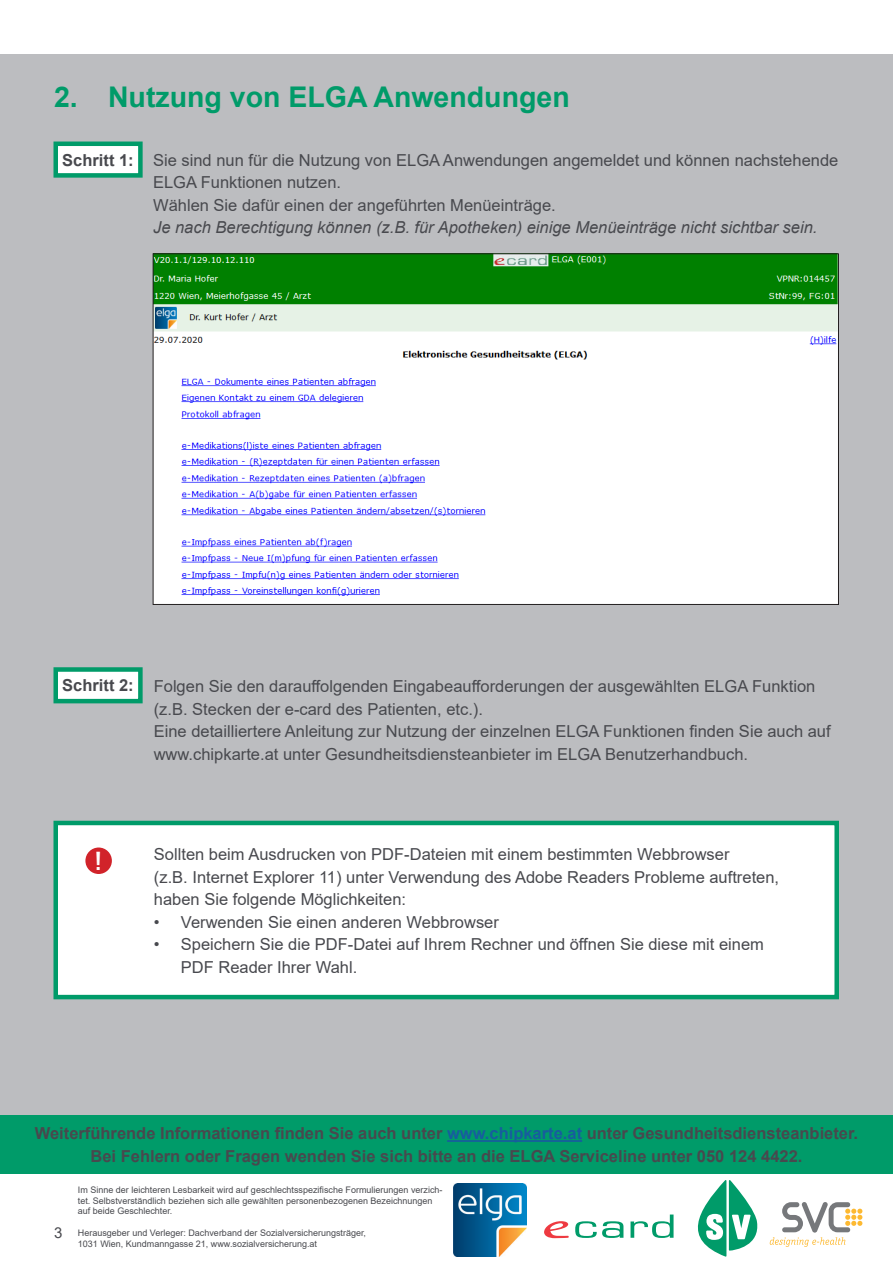
<style>
.page{position:relative;width:893px;height:1263px;background:#fff}
.page>*{position:absolute;margin:0;border:0;box-sizing:border-box;transform-origin:0 0}
.t1{font:700 28.5px "Arial";color:#009b69}
.t2{font:700 condensed 25.35px "Univers LT Pro";color:#fff}
.t3{font:16.5px/22.5px "Arial";color:#48494e}
.t4{font:700 16.5px "Arial";color:#48494e}
.t5{font:italic 16.5px "Arial";color:#48494e}
.t6{font:15px "Arial";color:#48494e}
.t7{font:9px/10.8px "Arial";color:#48494e}
.s1{color:#175d9e}
</style>
<div class="page">
<div style="left:0;top:54px;width:893px;height:1061px;background:#bcbdc0"></div>
<svg style="left:575px;top:1221px;width:48px;height:17px"></svg>
<svg style="left:630px;top:1214px;width:43px;height:24px"></svg>
<svg style="left:544px;top:1221px;width:25px;height:17px"></svg>
<svg style="left:770px;top:1202px;width:92px;height:45px"></svg>
<svg style="left:698px;top:1180px;width:59px;height:76px"></svg>
<img style="left:454px;top:1184px;width:73px;height:72px">
<div style="left:56px;top:144px;width:84px;height:31px;background:#fff"></div>
<div style="left:53px;top:142px;width:90px;height:36px;border:4px solid #009b69"></div>
<div style="left:56px;top:669px;width:84px;height:32px;background:#fff"></div>
<div style="left:53px;top:667px;width:90px;height:36px;border:4px solid #009b69"></div>
<img style="left:155px;top:255px;width:682px;height:348px">
<div style="left:0;top:1115px;width:893px;height:59px;background:#009b69"></div>
<hr style="left:447px;top:1140px;width:135px;height:2px;background:#175d9e">
<div style="left:53px;top:821px;width:786px;height:178px;background:#fff;border:4px solid #009b69"></div>
<div style="left:85px;top:847px;width:27px;height:27px;background:#d1232a;border-radius:50%"></div>
<p class="t1" style="left:54px;top:77px;width:517px">2. Nutzung von ELGA Anwendungen</p>
<p class="t4" style="left:62px;top:148px;width:73px">Schritt 1:</p>
<p class="t3" style="left:153px;top:149px;width:687px">Sie sind nun für die Nutzung von ELGA Anwendungen angemeldet und können nachstehende<br>ELGA Funktionen nutzen.</p>
<p class="t3" style="left:153px;top:194px;width:404px">Wählen Sie dafür einen der angeführten Menüeinträge.</p>
<p class="t5" style="left:153px;top:217px;width:666px">Je nach Berechtigung können (z.B. für Apotheken) einige Menüeinträge nicht sichtbar sein.</p>
<p class="t4" style="left:62px;top:674px;width:73px">Schritt 2:</p>
<p class="t3" style="left:154px;top:675px;width:663px">Folgen Sie den darauffolgenden Eingabeaufforderungen der ausgewählten ELGA Funktion (z.B. Stecken der e-card des Patienten, etc.).</p>
<p class="t3" style="left:154px;top:720px;width:678px">Eine detailliertere Anleitung zur Nutzung der einzelnen ELGA Funktionen finden Sie auch auf www.chipkarte.at unter Gesundheitsdiensteanbieter im ELGA Benutzerhandbuch.</p>
<p class="t2" style="left:94px;top:845px;width:10px">!</p>
<p class="t3" style="left:154px;top:843px;width:627px">Sollten beim Ausdrucken von PDF-Dateien mit einem bestimmten Webbrowser<br>(z.B. Internet Explorer 11) unter Verwendung des Adobe Readers Probleme auftreten, haben Sie folgende Möglichkeiten:</p>
<p class="t3" style="left:154px;top:910px;width:346px">• Verwenden Sie einen anderen Webbrowser</p>
<p class="t3" style="left:181px;top:933px;width:584px;text-indent:-27px">• Speichern Sie die PDF-Datei auf Ihrem Rechner und öffnen Sie diese mit einem<br>PDF Reader Ihrer Wahl.</p>
<p class="t4" style="left:35px;top:1122px;width:825px">Weiterführende Informationen finden Sie auch unter <span class="s1">www.chipkarte.at</span> unter Gesundheitsdiensteanbieter.</p>
<p class="t4" style="left:91px;top:1144px;width:713px">Bei Fehlern oder Fragen wenden Sie sich bitte an die ELGA Serviceline unter 050 124 4422.</p>
<p class="t7" style="left:78px;top:1184px;width:366px">Im Sinne der leichteren Lesbarkeit wird auf geschlechtsspezifische Formulierungen verzich&shy;tet. Selbstverständlich beziehen sich alle gewählten personenbezogenen Bezeichnungen auf beide Geschlechter.</p>
<p class="t7" style="left:78px;top:1227px;width:290px">Herausgeber und Verleger: Dachverband der Sozialversicherungsträger,</p>
<p class="t7" style="left:78px;top:1238px;width:241px">1031 Wien, Kundmanngasse 21, www.sozialversicherung.at</p>
<p class="t6" style="left:54px;top:1222px;width:10px">3</p>
</div>
